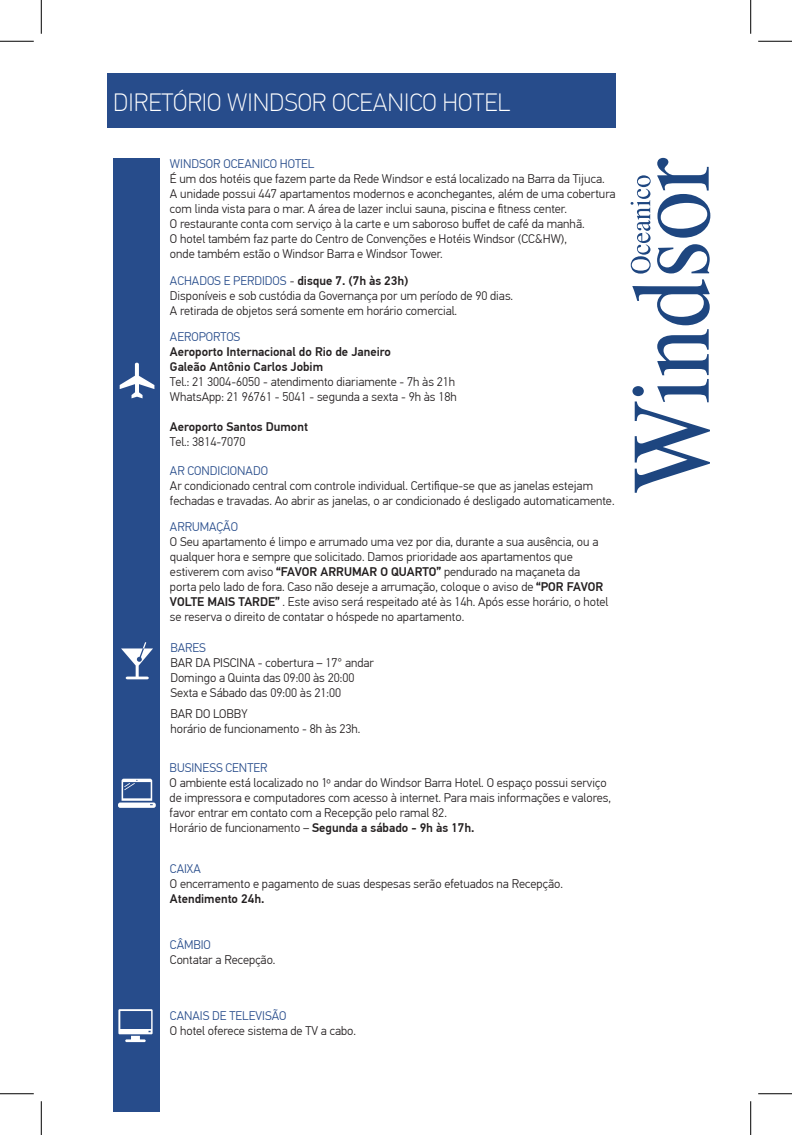
<style>
.page{position:relative;width:792px;height:1135px;background:#fff}
.page>*{position:absolute;margin:0;border:0;box-sizing:border-box;transform-origin:0 0}
.t1{font:100 25px "PF Din Text Pro";color:#fff}
.t2{font:300 12.5px/15px "PF Din Text Pro";color:#231f20}
.t3{font:300 12.5px "PF Din Text Pro";color:#274c8b}
.t4{font:500 12.5px/15px "PF Din Text Pro";color:#231f20}
.s1{color:#274c8b}
.s2{font-weight:500}
</style>
<div class="page">
<div style="left:113px;top:158px;width:47px;height:953px;background:#274c8b"></div>
<div style="left:107px;top:73px;width:508px;height:54px;background:#274c8b"></div>
<svg style="left:120px;top:363px;width:34px;height:35px"></svg>
<svg style="left:118px;top:779px;width:38px;height:29px"></svg>
<svg style="left:118px;top:1009px;width:34px;height:33px"></svg>
<svg style="left:121px;top:642px;width:32px;height:37px"></svg>
<svg style="left:630px;top:158px;width:80px;height:335px"></svg>
<hr style="left:0;top:41px;width:34px;height:1px;background:#000">
<hr style="left:757px;top:41px;width:34px;height:1px;background:#000">
<hr style="left:0;top:1093px;width:34px;height:1px;background:#000">
<hr style="left:757px;top:1093px;width:34px;height:1px;background:#000">
<hr style="left:41px;top:0;width:1px;height:34px;background:#000">
<hr style="left:41px;top:1101px;width:1px;height:34px;background:#000">
<hr style="left:750px;top:0;width:1px;height:34px;background:#000">
<hr style="left:750px;top:1101px;width:1px;height:34px;background:#000">
<h1 class="t1" style="left:113px;top:89px;width:399px">DIRETÓRIO WINDSOR OCEANICO HOTEL</h1>
<p class="t3" style="left:170px;top:156px;width:146px">WINDSOR OCEANICO HOTEL</p>
<p class="t2" style="left:170px;top:171px;width:447px">É um dos hotéis que fazem parte da Rede Windsor e está localizado na Barra da Tijuca.<br>A unidade possui 447 apartamentos modernos e aconchegantes, além de uma cobertura com linda vista para o mar. A área de lazer inclui sauna, piscina e fitness center.<br>O restaurante conta com serviço à la carte e um saboroso buffet de café da manhã.<br>O hotel também faz parte do Centro de Convenções e Hotéis Windsor (CC&amp;HW),<br>onde também estão o Windsor Barra e Windsor Tower.</p>
<p class="t2" style="left:170px;top:274px;width:344px"><span class="s1">ACHADOS E PERDIDOS</span> - <span class="s2">disque 7. (7h às 23h)<br></span>Disponíveis e sob custódia da Governança por um período de 90 dias.<br>A retirada de objetos será somente em horário comercial.</p>
<p class="t3" style="left:170px;top:330px;width:72px">AEROPORTOS</p>
<p class="t4" style="left:170px;top:345px;width:222px">Aeroporto Internacional do Rio de Janeiro<br>Galeão Antônio Carlos Jobim</p>
<p class="t2" style="left:170px;top:375px;width:288px">Tel.: 21 3004-6050 - atendimento diariamente - 7h às 21h<br>WhatsApp: 21 96761 - 5041 - segunda a sexta - 9h às 18h</p>
<p class="t4" style="left:170px;top:420px;width:139px">Aeroporto Santos Dumont</p>
<p class="t2" style="left:170px;top:435px;width:77px">Tel.: 3814-7070</p>
<p class="t3" style="left:170px;top:464px;width:99px">AR CONDICIONADO</p>
<p class="t2" style="left:170px;top:479px;width:446px">Ar condicionado central com controle individual. Certifique-se que as janelas estejam fechadas e travadas. Ao abrir as janelas, o ar condicionado é desligado automaticamente.</p>
<p class="t3" style="left:170px;top:519px;width:69px">ARRUMAÇÃO</p>
<p class="t2" style="left:170px;top:534px;width:440px">O Seu apartamento é limpo e arrumado uma vez por dia, durante a sua ausência, ou a qualquer hora e sempre que solicitado. Damos prioridade aos apartamentos que estiverem com aviso <span class="s2">“FAVOR ARRUMAR O QUARTO”</span> pendurado na maçaneta da porta pelo lado de fora. Caso não deseje a arrumação, coloque o aviso de <span class="s2">“POR FAVOR VOLTE MAIS TARDE”</span> . Este aviso será respeitado até às 14h. Após esse horário, o hotel se reserva o direito de contatar o hóspede no apartamento.</p>
<p class="t3" style="left:170px;top:640px;width:37px">BARES</p>
<p class="t2" style="left:170px;top:655px;width:205px">BAR DA PISCINA - cobertura – 17° andar<br>Domingo a Quinta das 09:00 às 20:00<br>Sexta e Sábado das 09:00 às 21:00</p>
<p class="t2" style="left:170px;top:706px;width:191px">BAR DO LOBBY<br>horário de funcionamento - 8h às 23h.</p>
<p class="t3" style="left:169px;top:760px;width:99px">BUSINESS CENTER</p>
<p class="t2" style="left:169px;top:775px;width:443px">O ambiente está localizado no 1º andar do Windsor Barra Hotel. O espaço possui serviço de impressora e computadores com acesso à internet. Para mais informações e valores, favor entrar em contato com a Recepção pelo ramal 82.<br>Horário de funcionamento – <span class="s2">Segunda a sábado - 9h às 17h.</span></p>
<p class="t3" style="left:170px;top:862px;width:32px">CAIXA</p>
<p class="t2" style="left:170px;top:877px;width:394px">O encerramento e pagamento de suas despesas serão efetuados na Recepção.</p>
<p class="t4" style="left:170px;top:892px;width:96px">Atendimento 24h.</p>
<p class="t3" style="left:170px;top:938px;width:42px">CÂMBIO</p>
<p class="t2" style="left:170px;top:953px;width:107px">Contatar a Recepção.</p>
<p class="t3" style="left:170px;top:1008px;width:118px">CANAIS DE TELEVISÃO</p>
<p class="t2" style="left:170px;top:1023px;width:187px">O hotel oferece sistema de TV a cabo.</p>
</div>
